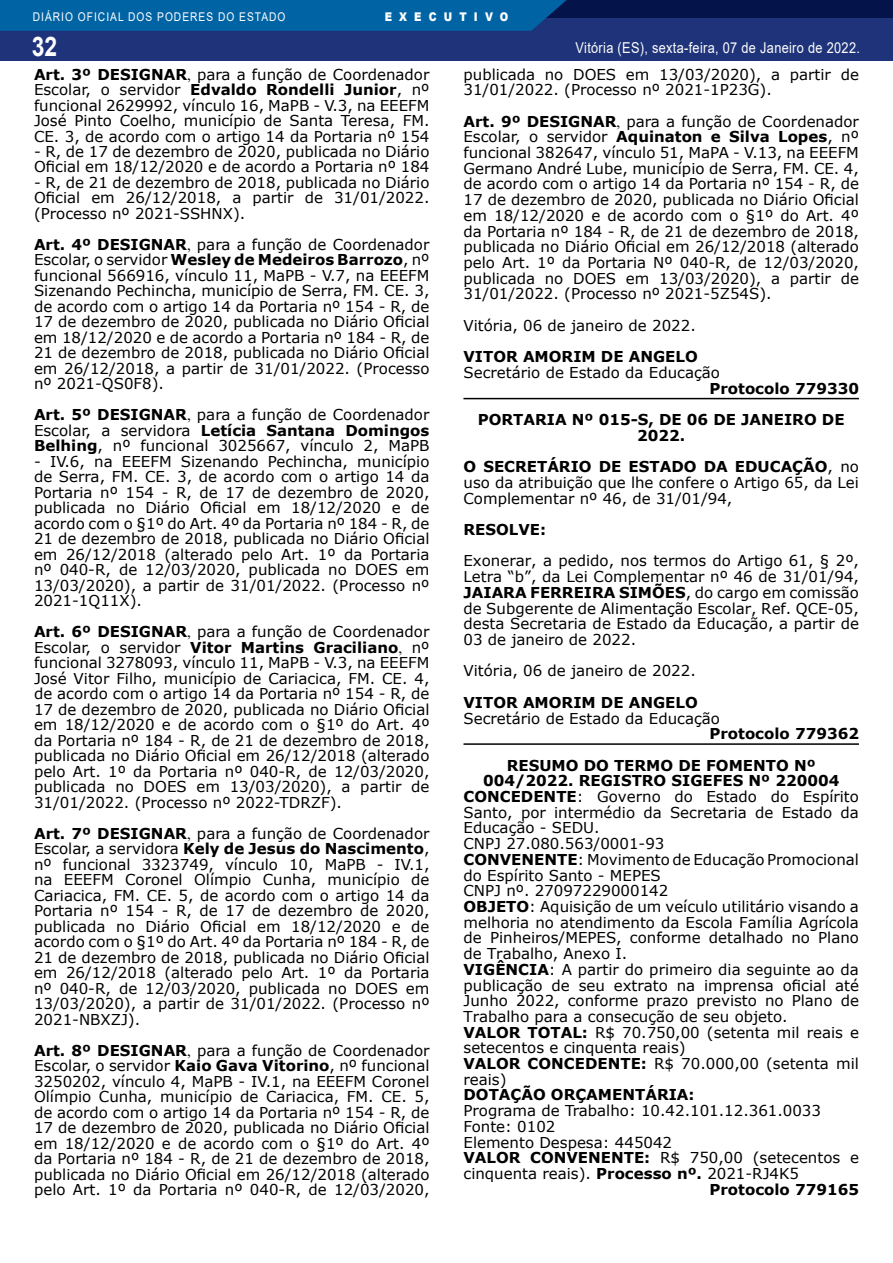
<style>
.page{position:relative;width:893px;height:1263px;background:#fff}
.page>*{position:absolute;margin:0;border:0;box-sizing:border-box;transform-origin:0 0}
.t1{font:700 27px "Arial";color:#fff;scale:.85 1}
.t2{font:15px/15.5px "Verdana";color:#000;text-align:justify}
.t3{font:700 15px/31.3px "Verdana";color:#000}
.t4{font:15px "Arial";letter-spacing:.025em;color:#fff;scale:.85 1}
.t5{font:12px "Arial";letter-spacing:.1em;color:#fff;scale:.85 1}
.t6{font:900 12px "Arial";letter-spacing:.7em;color:#fff;scale:.85 1}
.s1{font-weight:700}
.s2{font-family:"Times New Roman"}
.s3{font-weight:400}
</style>
<div class="page">
<div style="left:0;top:0;width:893px;height:61px;background:#1e3379"></div>
<div style="left:0;top:0;width:893px;height:18px;background:#05134b"></div>
<div style="left:0;top:0;width:567px;height:31px;background:#0064a4"></div>
<hr style="left:463px;top:398px;width:396px;height:1px;background:#000">
<hr style="left:463px;top:743px;width:396px;height:2px;background:#000">
<p class="t5" style="left:33px;top:8px;width:299px">DIÁRIO OFICIAL DOS PODERES DO ESTADO</p>
<p class="t6" style="left:385px;top:8px;width:147px">EXECUTIVO</p>
<h1 class="t1" style="left:32px;top:28px;width:32px">32</h1>
<p class="t4" style="left:576px;top:37px;width:336px">Vitória (ES), sexta-feira, 07 de Janeiro de 2022.</p>
<p class="t2" style="left:34px;top:66px;width:397px"><span class="s1">Art. 3º DESIGNAR</span><span class="s2">,</span> para a função de Coordenador Escolar, o servidor <span class="s1">Edvaldo Rondelli Junior</span>, nº funcional 2629992, vínculo 16, MaPB - V.3, na EEEFM José Pinto Coelho, município de Santa Teresa, FM.<br>CE. 3, de acordo com o artigo 14 da Portaria nº 154</p>
<p class="t2" style="left:34px;top:144px;width:397px">- R, de 17 de dezembro de 2020, publicada no Diário<br>Oficial em 18/12/2020 e de acordo a Portaria nº 184</p>
<p class="t2" style="left:34px;top:175px;width:397px">- R, de 21 de dezembro de 2018, publicada no Diário Oficial em 26/12/2018, a partir de 31/01/2022. (Processo nº 2021-SSHNX).</p>
<p class="t2" style="left:34px;top:237px;width:397px"><span class="s1">Art. 4º DESIGNAR</span><span class="s2">,</span> para a função de Coordenador Escolar, o servidor <span class="s1">Wesley de Medeiros Barrozo</span>, nº funcional 566916, vínculo 11, MaPB - V.7, na EEEFM Sizenando Pechincha, município de Serra, FM. CE. 3, de acordo com o artigo 14 da Portaria nº 154 - R, de 17 de dezembro de 2020, publicada no Diário Oficial em 18/12/2020 e de acordo a Portaria nº 184 - R, de 21 de dezembro de 2018, publicada no Diário Oficial em 26/12/2018, a partir de 31/01/2022. (Processo nº 2021-QS0F8).</p>
<p class="t2" style="left:34px;top:407px;width:397px"><span class="s1">Art. 5º DESIGNAR</span><span class="s2">,</span> para a função de Coordenador Escolar, a servidora <span class="s1">Letícia Santana Domingos Belhing</span>, nº funcional 3025667, vínculo 2, MaPB</p>
<p class="t2" style="left:34px;top:454px;width:397px">- IV.6, na EEEFM Sizenando Pechincha, município de Serra, FM. CE. 3, de acordo com o artigo 14 da Portaria nº 154 - R, de 17 de dezembro de 2020, publicada no Diário Oficial em 18/12/2020 e de acordo com o §1º do Art. 4º da Portaria nº 184 - R, de 21 de dezembro de 2018, publicada no Diário Oficial em 26/12/2018 (alterado pelo Art. 1º da Portaria nº 040-R, de 12/03/2020, publicada no DOES em 13/03/2020), a partir de 31/01/2022. (Processo nº 2021-1Q11X).</p>
<p class="t2" style="left:34px;top:624px;width:397px"><span class="s1">Art. 6º DESIGNAR</span><span class="s2">,</span> para a função de Coordenador Escolar, o servidor <span class="s1">Vitor Martins Graciliano</span><span class="s2">,</span> nº funcional 3278093, vínculo 11, MaPB - V.3, na EEEFM José Vitor Filho, município de Cariacica, FM. CE. 4, de acordo com o artigo 14 da Portaria nº 154 - R, de 17 de dezembro de 2020, publicada no Diário Oficial em 18/12/2020 e de acordo com o §1º do Art. 4º da Portaria nº 184 - R, de 21 de dezembro de 2018, publicada no Diário Oficial em 26/12/2018 (alterado pelo Art. 1º da Portaria nº 040-R, de 12/03/2020, publicada no DOES em 13/03/2020), a partir de 31/01/2022. (Processo nº 2022-TDRZF).</p>
<p class="t2" style="left:34px;top:825px;width:397px"><span class="s1">Art. 7º DESIGNAR</span><span class="s2">,</span> para a função de Coordenador Escolar, a servidora <span class="s1">Kely de Jesus do Nascimento</span>, nº funcional 3323749, vínculo 10, MaPB - IV.1, na EEEFM Coronel Olímpio Cunha, município de Cariacica, FM. CE. 5, de acordo com o artigo 14 da Portaria nº 154 - R, de 17 de dezembro de 2020, publicada no Diário Oficial em 18/12/2020 e de acordo com o §1º do Art. 4º da Portaria nº 184 - R, de 21 de dezembro de 2018, publicada no Diário Oficial em 26/12/2018 (alterado pelo Art. 1º da Portaria nº 040-R, de 12/03/2020, publicada no DOES em 13/03/2020), a partir de 31/01/2022. (Processo nº 2021-NBXZJ).</p>
<p class="t2" style="left:34px;top:1042px;width:397px"><span class="s1">Art. 8º DESIGNAR</span><span class="s2">,</span> para a função de Coordenador Escolar, o servidor <span class="s1">Kaio Gava Vitorino</span>, nº funcional 3250202, vínculo 4, MaPB - IV.1, na EEEFM Coronel Olímpio Cunha, município de Cariacica, FM. CE. 5, de acordo com o artigo 14 da Portaria nº 154 - R, de 17 de dezembro de 2020, publicada no Diário Oficial em 18/12/2020 e de acordo com o §1º do Art. 4º da Portaria nº 184 - R, de 21 de dezembro de 2018, publicada no Diário Oficial em 26/12/2018 (alterado pelo Art. 1º da Portaria nº 040-R, de 12/03/2020,</p>
<p class="t2" style="left:463px;top:66px;width:397px">publicada no DOES em 13/03/2020), a partir de<br>31/01/2022. (Processo nº 2021-1P23G).</p>
<p class="t2" style="left:463px;top:113px;width:397px"><span class="s1">Art. 9º DESIGNAR</span><span class="s2">,</span> para a função de Coordenador Escolar, o servidor <span class="s1">Aquinaton e Silva Lopes</span>, nº funcional 382647, vínculo 51, MaPA - V.13, na EEEFM Germano André Lube, município de Serra, FM. CE. 4, de acordo com o artigo 14 da Portaria nº 154 - R, de 17 de dezembro de 2020, publicada no Diário Oficial em 18/12/2020 e de acordo com o §1º do Art. 4º da Portaria nº 184 - R, de 21 de dezembro de 2018, publicada no Diário Oficial em 26/12/2018 (alterado pelo Art. 1º da Portaria Nº 040-R, de 12/03/2020, publicada no DOES em 13/03/2020), a partir de 31/01/2022. (Processo nº 2021-5Z54S).</p>
<p class="t2" style="left:463px;top:317px;width:234px">Vitória, 06 de janeiro de 2022.</p>
<p class="t3" style="left:463px;top:341px;width:236px">VITOR AMORIM DE ANGELO</p>
<p class="t2" style="left:463px;top:365px;width:258px">Secretário de Estado da Educação</p>
<p class="t3" style="left:478px;top:372px;width:383px;text-indent:232px">Protocolo 779330<br>PORTARIA Nº 015-S, DE 06 DE JANEIRO DE</p>
<p class="t3" style="left:463px;top:419px;width:397px;text-align:center">2022.<br>O SECRETÁRIO DE ESTADO DA EDUCAÇÃO<span class="s3">, no</span></p>
<p class="t2" style="left:463px;top:474px;width:397px">uso da atribuição que lhe confere o Artigo 65, da Lei<br>Complementar nº 46, de 31/01/94,</p>
<p class="t3" style="left:463px;top:514px;width:84px">RESOLVE:</p>
<p class="t2" style="left:463px;top:553px;width:397px">Exonerar, a pedido, nos termos do Artigo 61, § 2º, Letra “b”, da Lei Complementar nº 46 de 31/01/94, <span class="s1">JAIARA FERREIRA SIMÕES</span>, do cargo em comissão de Subgerente de Alimentação Escolar, Ref. QCE-05, desta Secretaria de Estado da Educação, a partir de 03 de janeiro de 2022.</p>
<p class="t2" style="left:463px;top:663px;width:234px">Vitória, 06 de janeiro de 2022.</p>
<p class="t3" style="left:463px;top:686px;width:236px">VITOR AMORIM DE ANGELO</p>
<p class="t2" style="left:463px;top:710px;width:258px">Secretário de Estado da Educação</p>
<p class="t3" style="left:507px;top:718px;width:354px;text-indent:203px">Protocolo 779362<br>RESUMO DO TERMO DE FOMENTO Nº</p>
<p class="t2" style="left:463px;top:773px;width:397px;text-align:left;text-indent:20px"><span class="s1">004/2022. REGISTRO SIGEFES Nº 220004<br>CONCEDENTE</span>: Governo do Estado do Espírito Santo, por intermédio da Secretaria de Estado da Educação - SEDU.<br>CNPJ 27.080.563/0001-93<br><span class="s1">CONVENENTE</span>: Movimento de Educação Promocional do Espírito Santo - MEPES<br>CNPJ nº. 27097229000142<br><span class="s1">OBJETO</span>: Aquisição de um veículo utilitário visando a melhoria no atendimento da Escola Família Agrícola de Pinheiros/MEPES, conforme detalhado no Plano de Trabalho, Anexo I.<br><span class="s1">VIGÊNCIA</span>: A partir do primeiro dia seguinte ao da publicação de seu extrato na imprensa oficial até Junho 2022, conforme prazo previsto no Plano de Trabalho para a consecução de seu objeto.<br><span class="s1">VALOR TOTAL:</span> R$ 70.750,00 (setenta mil reais e setecentos e cinquenta reais)<br><span class="s1">VALOR CONCEDENTE:</span> R$ 70.000,00 (setenta mil reais)</p>
<p class="t3" style="left:463px;top:1079px;width:233px">DOTAÇÃO ORÇAMENTÁRIA:</p>
<p class="t2" style="left:463px;top:1103px;width:359px">Programa de Trabalho: 10.42.101.12.361.0033</p>
<p class="t2" style="left:463px;top:1118px;width:93px">Fonte: 0102</p>
<p class="t2" style="left:463px;top:1134px;width:210px">Elemento Despesa: 445042</p>
<p class="t2" style="left:463px;top:1150px;width:397px"><span class="s1">VALOR CONVENENTE:</span> R$ 750,00 (setecentos e</p>
<p class="t2" style="left:463px;top:1166px;width:337px">cinquenta reais). <span class="s1">Processo nº.</span> 2021-RJ4K5</p>
<p class="t3" style="left:709px;top:1174px;width:151px">Protocolo 779165</p>
</div>
